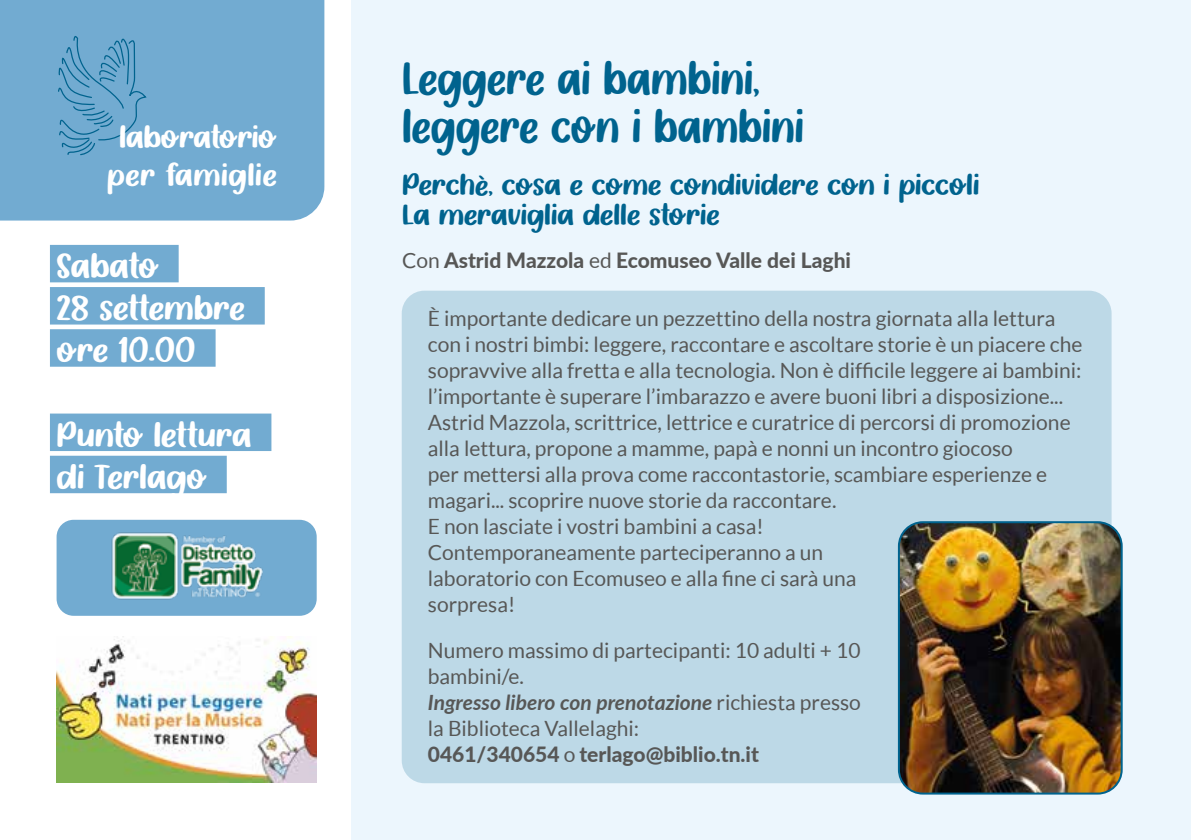
<style>
.page{position:relative;width:1191px;height:840px;background:#fff}
.page>*{position:absolute;margin:0;border:0;box-sizing:border-box;transform-origin:0 0}
.t1{font:48px/48px "Meet Cute";color:#00638e;scale:.9 1}
.t2{font:35px/42.2px "Meet Cute";color:#fff}
.t3{font:33px/39.6px "TAKECUTE Regular";letter-spacing:.02em;color:#fff;text-align:right}
.t4{font:32px/38.4px "Meet Cute";letter-spacing:-.01em;color:#fff;text-align:center}
.t5{font:30px/30px "Meet Cute";color:#00638e}
.t6{font:21px/26px "Lato";color:#575756}
.t7{font:800 21px "Lato";color:#575756}
.s1{font-weight:400}
.s2{font-weight:700;font-style:italic}
.s3{font-weight:800}
</style>
<div class="page">
<div style="left:50px;top:245px;width:129px;height:37px;background:#72abd1"></div>
<div style="left:50px;top:287px;width:215px;height:37px;background:#72abd1"></div>
<div style="left:50px;top:329px;width:166px;height:37px;background:#72abd1"></div>
<div style="left:50px;top:413px;width:221px;height:38px;background:#72abd1"></div>
<div style="left:50px;top:455px;width:177px;height:38px;background:#72abd1"></div>
<div style="left:351px;top:0;width:840px;height:839px;background:#ecf6fd"></div>
<div style="left:402px;top:290px;width:709px;height:492px;background:#bdd9e7;border-radius:23px"></div>
<div style="left:0;top:0;width:324px;height:220px;background:#72abd1"></div>
<svg style="left:57px;top:28px;width:90px;height:128px;background:#67a4ca"></svg>
<img style="left:899px;top:522px;width:222px;height:271px">
<div style="left:898px;top:521px;width:224px;height:273px;border:2px solid #00638e;border-radius:24px"></div>
<img style="left:57px;top:636px;width:260px;height:146px">
<div style="left:57px;top:519px;width:260px;height:96px;background:#72abd1;border-radius:17px"></div>
<img style="left:100px;top:519px;width:173px;height:81px">
<h3 class="t4" style="left:107px;top:118px;width:171px">laboratorio per famiglie</h3>
<h3 class="t3" style="left:90px;top:118px;width:179px">eIncon-<br>tro con l’au-</h3>
<h2 class="t2" style="left:57px;top:246px;width:190px">Sabato<br>28 settembre ore 10.00</h2>
<h2 class="t2" style="left:57px;top:414px;width:196px">Punto lettura di Terlago</h2>
<h1 class="t1" style="left:402px;top:56px;width:448px">Leggere ai bambini, leggere con i bambini</h1>
<h3 class="t5" style="left:402px;top:170px;width:578px">Perchè, cosa e come condividere con i piccoli<br>La meraviglia delle storie</h3>
<p class="t7" style="left:402px;top:244px;width:450px"><span class="s1">Con</span> Astrid Mazzola <span class="s1">ed</span> Ecomuseo Valle dei Laghi</p>
<p class="t6" style="left:428px;top:305px;width:656px">È importante dedicare un pezzettino della nostra giornata alla lettura con i nostri bimbi: leggere, raccontare e ascoltare storie è un piacere che sopravvive alla fretta e alla tecnologia. Non è difficile leggere ai bambini: l’importante è superare l’imbarazzo e avere buoni libri a disposizione...<br>Astrid Mazzola, scrittrice, lettrice e curatrice di percorsi di promozione alla lettura, propone a mamme, papà e nonni un incontro giocoso<br>per mettersi alla prova come raccontastorie, scambiare esperienze e magari... scoprire nuove storie da raccontare.<br>E non lasciate i vostri bambini a casa!<br>Contemporaneamente parteciperanno a un<br>laboratorio con Ecomuseo e alla fine ci sarà una<br>sorpresa!</p>
<p class="t6" style="left:428px;top:637px;width:434px">Numero massimo di partecipanti: 10 adulti + 10 bambini/e.<br><span class="s2">Ingresso libero con prenotazione</span> richiesta presso la Biblioteca Vallelaghi:<br><span class="s3">0461/340654</span> o <span class="s3">terlago@biblio.tn.it</span></p>
</div>
